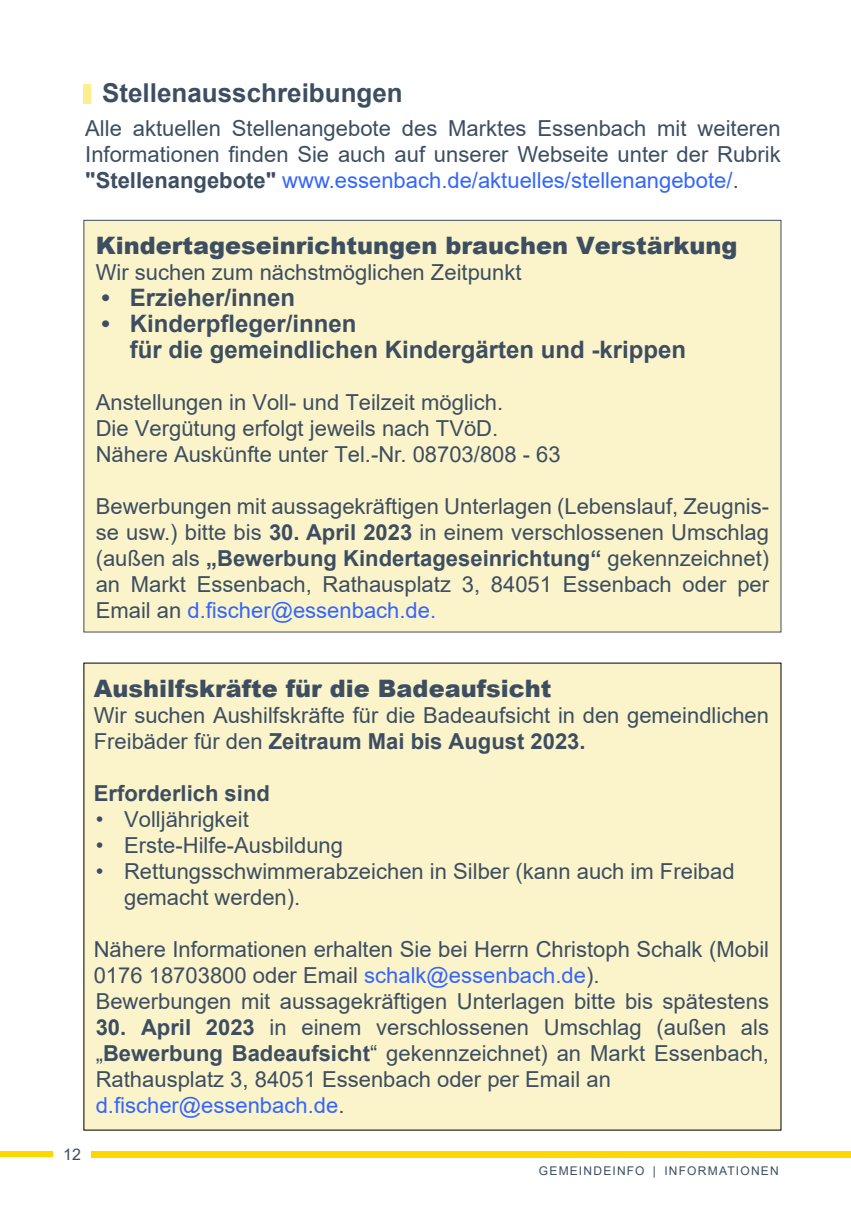
<style>
.page{position:relative;width:851px;height:1214px;background:#fff}
.page>*{position:absolute;margin:0;border:0;box-sizing:border-box;transform-origin:0 0}
.t1{font:700 26px "Arial";color:#3d4e62}
.t2{font:700 24px/26px "Arial";color:#3d4e62}
.t3{font:900 24px "Arial";color:#3d4e62}
.t4{font:22px/26px "Arial";color:#3d4e62}
.t5{font:700 22px "Arial";color:#3d4e62}
.t6{font:16px "Arial";color:#3d4e62}
.t7{font:12px "Arial";letter-spacing:.105em;color:#3d4e62}
.s1{font-weight:700}
.s2{color:#36f}
</style>
<div class="page">
<div style="left:0;top:1150px;width:52px;height:6px;background:#fed700"></div>
<div style="left:91px;top:1150px;width:759px;height:6px;background:#fed700"></div>
<div style="left:84px;top:220px;width:696px;height:412px;background:#fbf4ca"></div>
<div style="left:84px;top:84px;width:7px;height:19px;background:#feef8c"></div>
<div style="left:84px;top:663px;width:696px;height:466px;background:#fbf4ca"></div>
<p class="t1" style="left:102px;top:75px;width:302px">Stellenausschreibungen</p>
<p class="t4" style="left:85px;top:115px;width:697px;text-align:justify">Alle aktuellen Stellenangebote des Marktes Essenbach mit weiteren Informationen finden Sie auch auf unserer Webseite unter der Rubrik <span class="s1">"Stellenangebote"</span> <span class="s2">www.essenbach.de/aktuelles/stellenangebote/</span>.</p>
<p class="t3" style="left:96px;top:228px;width:643px">Kindertageseinrichtungen brauchen Verstärkung</p>
<p class="t4" style="left:96px;top:259px;width:427px">Wir suchen zum nächstmöglichen Zeitpunkt</p>
<p class="t2" style="left:101px;top:285px;width:195px">• Erzieher/innen</p>
<p class="t2" style="left:130px;top:311px;width:558px;text-indent:-28px">• Kinderpfleger/innen<br>für die gemeindlichen Kindergärten und -krippen</p>
<p class="t4" style="left:96px;top:389px;width:466px">Anstellungen in Voll- und Teilzeit möglich.<br>Die Vergütung erfolgt jeweils nach TVöD.<br>Nähere Auskünfte unter Tel.-Nr. 08703/808 - 63</p>
<p class="t4" style="left:96px;top:493px;width:674px;text-align:justify">Bewerbungen mit aussagekräftigen Unterlagen (Lebenslauf, Zeugnis&shy;se usw.) bitte bis <span class="s1">30. April 2023</span> in einem verschlossenen Umschlag (außen als <span class="s1">„Bewerbung Kindertageseinrichtung“</span> gekennzeichnet) an Markt Essenbach, Rathausplatz 3, 84051 Essenbach oder per Email an <span class="s2">d.fischer@essenbach.de.</span></p>
<p class="t6" style="left:63px;top:1142px;width:19px">12</p>
<p class="t3" style="left:94px;top:670px;width:459px">Aushilfskräfte für die Badeaufsicht</p>
<p class="t4" style="left:94px;top:702px;width:676px">Wir suchen Aushilfskräfte für die Badeaufsicht in den gemeindlichen<br>Freibäder für den <span class="s1">Zeitraum Mai bis August 2023.</span></p>
<p class="t5" style="left:94px;top:777px;width:178px">Erforderlich sind</p>
<p class="t4" style="left:96px;top:806px;width:155px">• Volljährigkeit</p>
<p class="t4" style="left:96px;top:832px;width:249px">• Erste-Hilfe-Ausbildung</p>
<p class="t4" style="left:124px;top:858px;width:612px;text-indent:-28px">• Rettungsschwimmerabzeichen in Silber (kann auch im Freibad gemacht werden).</p>
<p class="t4" style="left:94px;top:936px;width:676px">Nähere Informationen erhalten Sie bei Herrn Christoph Schalk (Mobil<br>0176 18703800 oder Email <span class="s2">schalk@essenbach.de</span>).<br>Bewerbungen mit aussagekräftigen Unterlagen bitte bis spätestens</p>
<p class="t4" style="left:96px;top:1014px;width:674px"><span class="s1">30. April 2023</span> in einem verschlossenen Umschlag (außen als „<span class="s1">Bewerbung Badeaufsicht</span>“ gekennzeichnet) an Markt Essenbach, Rathausplatz 3, 84051 Essenbach oder per Email an <span class="s2">d.fischer@essenbach.de</span>.</p>
<p class="t7" style="left:539px;top:1162px;width:241px">GEMEINDEINFO | INFORMATIONEN</p>
</div>
